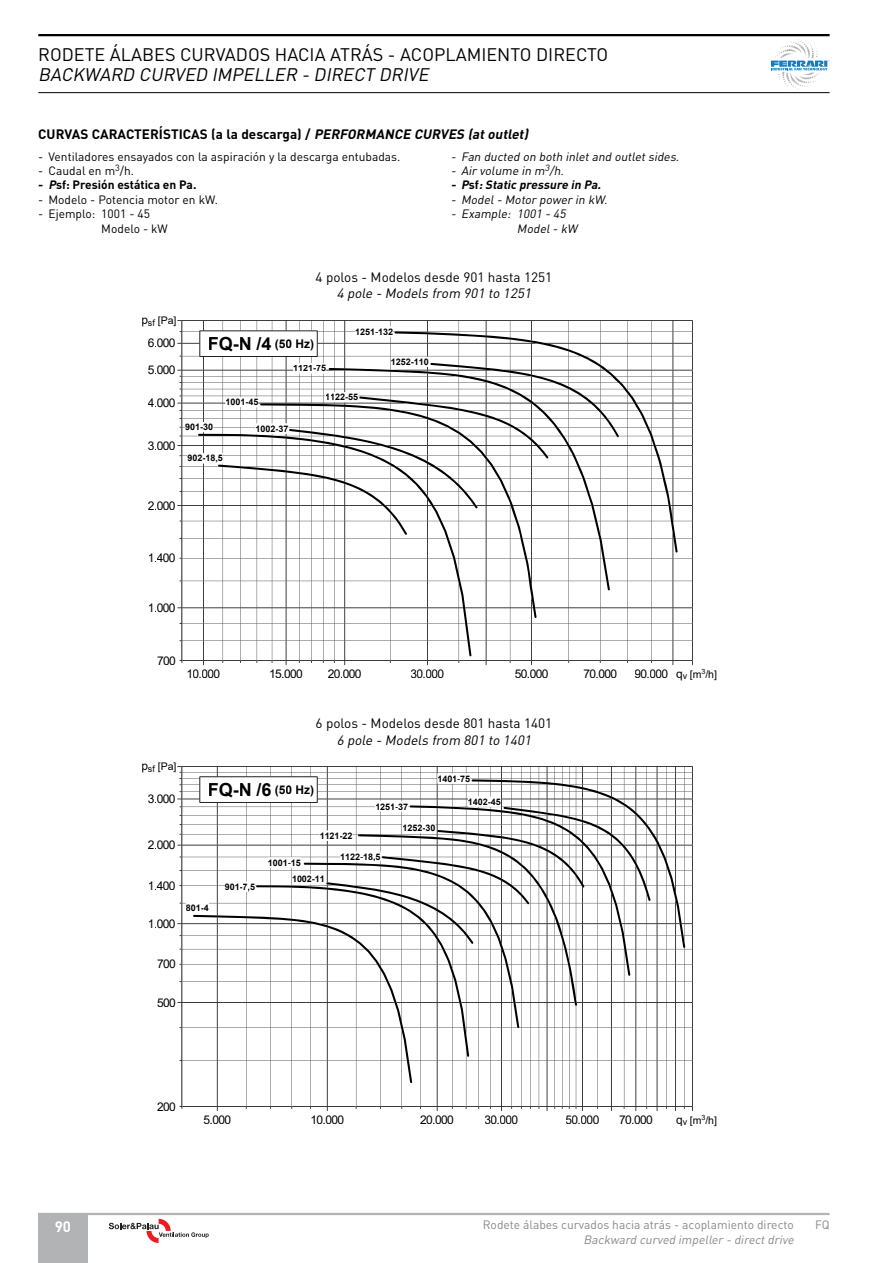
<style>
.page{position:relative;width:893px;height:1263px;background:#fff}
.page>*{position:absolute;margin:0;border:0;box-sizing:border-box;transform-origin:0 0}
.t1{font:18px "DIN";color:#000}
.t2{font:italic 18px "DIN";color:#000}
.t3{font:18px "Arial+A7+PNF0+A0.000000";color:#000}
.t4{font:700 15px "DIN";color:#fff}
.t5{font:700 13.5px "DIN";color:#000}
.t6{font:13.5px "DIN";color:#000}
.t7{font:italic 13.5px "DIN";color:#000}
.t8{font:12px "Arial+A0+PNF0+A0.000000";letter-spacing:-.055em;color:#000}
.t9{font:12px/14.4px "DIN";color:#000}
.t10{font:italic 12px/14.4px "DIN";color:#000}
.t11{font:12px "DIN";color:#87888a}
.t12{font:italic 12px "DIN";color:#87888a}
.t13{font:700 12px "DIN";color:#000}
.t14{font:italic 700 12px "DIN";color:#000}
.t15{font:10.5px "Arial+A0+PNF0+A0.000000";color:#000}
.t16{font:9px "Arial+A7+PNF0+A0.000000";letter-spacing:-.005em;color:#000}
.s1{font-style:italic}
.s2{font-style:normal}
.s3{font-size:12px}
</style>
<div class="page">
<hr style="left:38px;top:1213px;width:791px;height:2px;background:#b1b3b4">
<hr style="left:38px;top:34px;width:791px;height:2px;background:#000">
<hr style="left:38px;top:92px;width:791px;height:1px;background:#000">
<svg style="left:771px;top:39px;width:58px;height:50px"></svg>
<svg style="left:109px;top:1219px;width:100px;height:24px"></svg>
<svg style="left:177px;top:320px;width:516px;height:345px"></svg>
<svg style="left:177px;top:766px;width:516px;height:345px"></svg>
<div style="left:38px;top:1214px;width:49px;height:49px;background:#b1b3b4"></div>
<h1 class="t1" style="left:38px;top:48px;width:571px">RODETE ÁLABES CURVADOS HACIA ATRÁS - ACOPLAMIENTO DIRECTO</h1>
<h1 class="t2" style="left:38px;top:68px;width:395px">BACKWARD CURVED IMPELLER - DIRECT DRIVE</h1>
<p class="t5" style="left:38px;top:129px;width:493px">CURVAS CARACTERÍSTICAS (a la descarga) / <span class="s1">PERFORMANCE CURVES (at outlet)</span></p>
<p class="t9" style="left:38px;top:151px;width:363px">- Ventiladores ensayados con la aspiración y la descarga entubadas.</p>
<p class="t9" style="left:38px;top:165px;width:97px">- Caudal en m<sup>3</sup>/h.</p>
<p class="t13" style="left:38px;top:181px;width:160px">- <span class="s1">P</span>sf: Presión estática en Pa.</p>
<p class="t9" style="left:38px;top:194px;width:181px">- Modelo - Potencia motor en kW.</p>
<p class="t9" style="left:101px;top:208px;width:68px;text-indent:-63px">- Ejemplo: 1001 - 45<br>Modelo - kW</p>
<p class="t10" style="left:451px;top:151px;width:232px">- Fan ducted on both inlet and outlet sides.</p>
<p class="t10" style="left:451px;top:165px;width:116px">- Air volume in m<sup>3</sup>/h.</p>
<p class="t14" style="left:451px;top:181px;width:153px">- P<span class="s2">s f</span> : Static pressure in Pa.</p>
<p class="t10" style="left:451px;top:194px;width:160px">- Model - Motor power in kW.</p>
<p class="t10" style="left:517px;top:208px;width:64px;text-indent:-66px">- Example: 1001 - 45<br>Model - kW</p>
<p class="t6" style="left:315px;top:272px;width:238px">4 polos - Modelos desde 901 hasta 1251</p>
<p class="t7" style="left:337px;top:288px;width:198px">4 pole - Models from 901 to 1251</p>
<p class="t4" style="left:55px;top:1221px;width:18px">90</p>
<p class="t15" style="left:141px;top:315px;width:37px"><span class="s3">p</span><sub>sf</sub> [Pa]</p>
<p class="t8" style="left:148px;top:337px;width:29px">6.000</p>
<p class="t8" style="left:148px;top:363px;width:29px">5.000</p>
<p class="t8" style="left:148px;top:396px;width:29px">4.000</p>
<p class="t8" style="left:148px;top:439px;width:29px">3.000</p>
<h1 class="t3" style="left:208px;top:334px;width:108px">FQ-N /4 <span class="s3">(50 Hz)</span></h1>
<p class="t16" style="left:293px;top:363px;width:34px">1121-75</p>
<p class="t16" style="left:355px;top:327px;width:39px">1251-132</p>
<p class="t16" style="left:391px;top:357px;width:39px">1252-110</p>
<p class="t16" style="left:225px;top:397px;width:34px">1001-45</p>
<p class="t16" style="left:185px;top:422px;width:29px">901-30</p>
<p class="t16" style="left:255px;top:424px;width:34px">1002-37</p>
<p class="t16" style="left:187px;top:453px;width:37px">902-18,5</p>
<p class="t16" style="left:325px;top:392px;width:34px">1122-55</p>
<p class="t8" style="left:148px;top:499px;width:29px">2.000</p>
<p class="t8" style="left:148px;top:551px;width:29px">1.400</p>
<p class="t8" style="left:148px;top:601px;width:29px">1.000</p>
<p class="t8" style="left:157px;top:654px;width:20px">700</p>
<p class="t8" style="left:186px;top:667px;width:35px">10.000</p>
<p class="t8" style="left:269px;top:667px;width:35px">15.000</p>
<p class="t8" style="left:328px;top:667px;width:35px">20.000</p>
<p class="t8" style="left:410px;top:667px;width:35px">30.000</p>
<p class="t8" style="left:514px;top:667px;width:35px">50.000</p>
<p class="t15" style="left:676px;top:668px;width:42px"><span class="s3">q</span><sub>v</sub> [m<sup>3</sup>/h]</p>
<p class="t8" style="left:583px;top:667px;width:35px">70.000</p>
<p class="t8" style="left:634px;top:667px;width:35px">90.000</p>
<p class="t15" style="left:141px;top:761px;width:37px"><span class="s3">p</span><sub>sf</sub> [Pa]</p>
<p class="t8" style="left:148px;top:792px;width:29px">3.000</p>
<p class="t8" style="left:148px;top:838px;width:29px">2.000</p>
<p class="t8" style="left:148px;top:879px;width:29px">1.400</p>
<p class="t8" style="left:148px;top:917px;width:29px">1.000</p>
<p class="t6" style="left:315px;top:719px;width:238px">6 polos - Modelos desde 801 hasta 1401</p>
<p class="t7" style="left:337px;top:735px;width:198px">6 pole - Models from 801 to 1401</p>
<h1 class="t3" style="left:208px;top:780px;width:108px">FQ-N /6 <span class="s3">(50 Hz)</span></h1>
<p class="t16" style="left:320px;top:831px;width:34px">1121-22</p>
<p class="t16" style="left:375px;top:801px;width:34px">1251-37</p>
<p class="t16" style="left:437px;top:774px;width:34px">1401-75</p>
<p class="t16" style="left:468px;top:797px;width:34px">1402-45</p>
<p class="t16" style="left:402px;top:823px;width:34px">1252-30</p>
<p class="t16" style="left:186px;top:903px;width:24px">801-4</p>
<p class="t16" style="left:225px;top:882px;width:32px">901-7,5</p>
<p class="t16" style="left:268px;top:857px;width:34px">1001-15</p>
<p class="t16" style="left:292px;top:874px;width:34px">1002-11</p>
<p class="t16" style="left:340px;top:851px;width:42px">1122-18,5</p>
<p class="t8" style="left:157px;top:958px;width:20px">700</p>
<p class="t8" style="left:157px;top:996px;width:20px">500</p>
<p class="t8" style="left:157px;top:1100px;width:20px">200</p>
<p class="t8" style="left:203px;top:1113px;width:29px">5.000</p>
<p class="t8" style="left:310px;top:1113px;width:35px">10.000</p>
<p class="t8" style="left:420px;top:1113px;width:35px">20.000</p>
<p class="t8" style="left:484px;top:1113px;width:35px">30.000</p>
<p class="t8" style="left:565px;top:1113px;width:35px">50.000</p>
<p class="t8" style="left:619px;top:1113px;width:35px">70.000</p>
<p class="t15" style="left:676px;top:1114px;width:42px"><span class="s3">q</span><sub>v</sub> [m<sup>3</sup>/h]</p>
<p class="t11" style="left:483px;top:1221px;width:312px">Rodete álabes curvados hacia atrás - acoplamiento directo</p>
<p class="t11" style="left:815px;top:1221px;width:16px">FQ</p>
<p class="t12" style="left:583px;top:1235px;width:214px">Backward curved impeller - direct drive</p>
</div>
